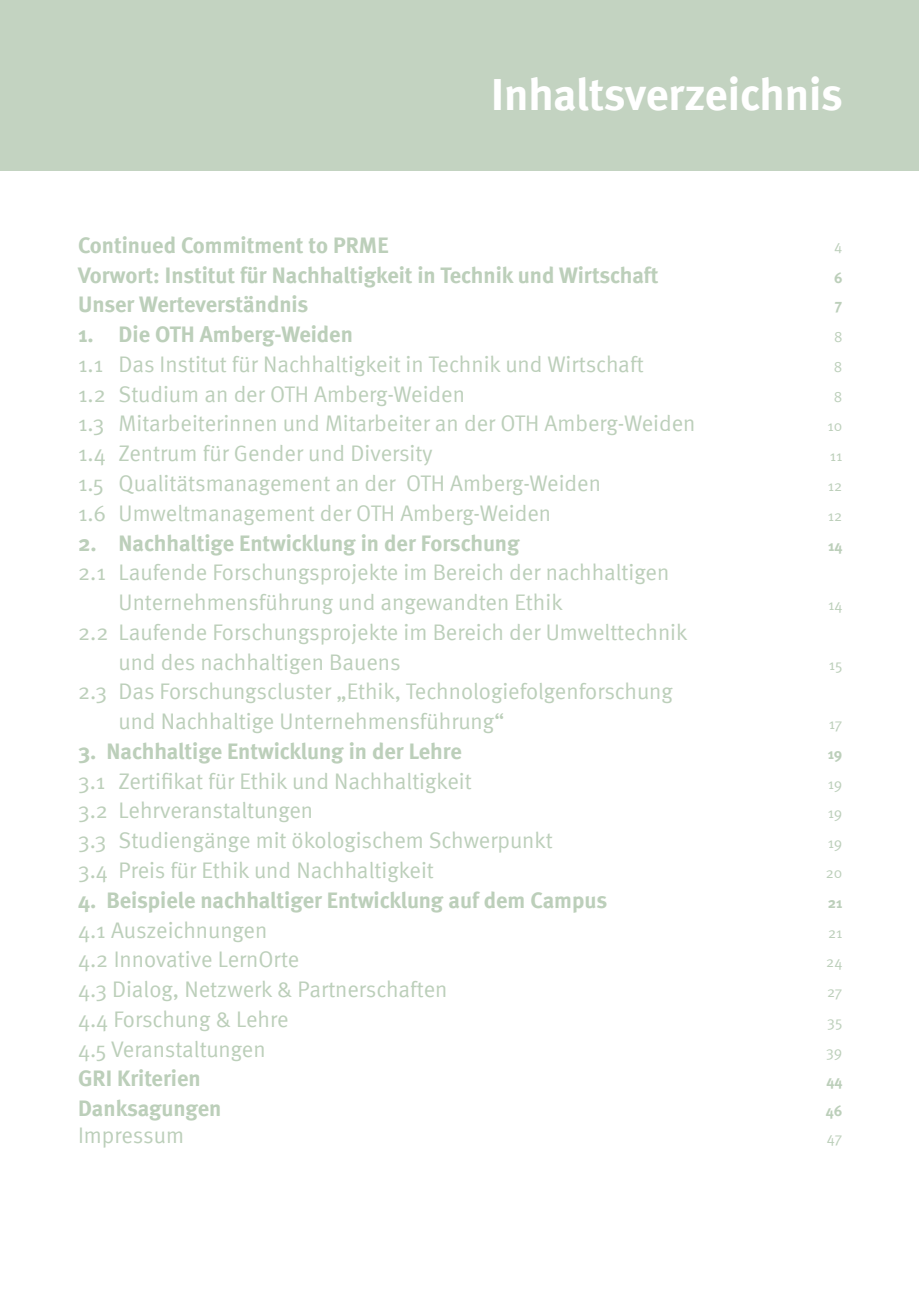
<style>
.page{position:relative;width:919px;height:1289px;background:#fff}
.page>*{position:absolute;margin:0;border:0;box-sizing:border-box;transform-origin:0 0}
.t1{font:700 45px "Meta";color:#fff}
.t2{font:22.5px/29.7px "Meta Normal";color:#bccfba}
.t3{font:700 22.5px "Meta";color:#bccfba}
.t4{font:15px "Meta Normal";color:#bccfba}
.t5{font:700 15px "Meta";color:#bccfba}
.t6{font:15px "Meta Normal LF";color:#bccfba}
.t7{font:15px "Meta Bold LF";color:#bccfba}
</style>
<div class="page">
<div style="left:0;top:0;width:918px;height:170px;background:#c3d3c1"></div>
<h1 class="t1" style="left:491px;top:68px;width:353px">Inhaltsverzeichnis</h1>
<p class="t3" style="left:78px;top:232px;width:312px">Continued Commitment to PRME</p>
<p class="t6" style="left:833px;top:239px;width:10px">4</p>
<p class="t3" style="left:78px;top:261px;width:582px">Vorwort: Institut für Nachhaltigkeit in Technik und Wirtschaft</p>
<p class="t7" style="left:833px;top:268px;width:10px">6</p>
<p class="t3" style="left:78px;top:291px;width:232px">Unser Werteverständnis</p>
<p class="t7" style="left:833px;top:298px;width:10px">7</p>
<p class="t3" style="left:78px;top:321px;width:276px">1. Die OTH Amberg-Weiden</p>
<p class="t6" style="left:833px;top:328px;width:10px">8</p>
<p class="t2" style="left:78px;top:349px;width:567px">1.1 Das Institut für Nachhaltigkeit in Technik und Wirtschaft</p>
<p class="t4" style="left:833px;top:358px;width:10px">8</p>
<p class="t2" style="left:78px;top:379px;width:388px">1.2 Studium an der OTH Amberg-Weiden</p>
<p class="t4" style="left:833px;top:388px;width:10px">8</p>
<p class="t2" style="left:78px;top:408px;width:619px">1.3 Mitarbeiterinnen und Mitarbeiter an der OTH Amberg-Weiden</p>
<p class="t4" style="left:827px;top:417px;width:16px">10</p>
<p class="t2" style="left:78px;top:438px;width:356px">1.4 Zentrum für Gender und Diversity</p>
<p class="t4" style="left:829px;top:447px;width:14px">11</p>
<p class="t2" style="left:78px;top:468px;width:524px">1.5 Qualitätsmanagement an der OTH Amberg-Weiden</p>
<p class="t4" style="left:827px;top:477px;width:16px">12</p>
<p class="t2" style="left:78px;top:498px;width:474px">1.6 Umweltmanagement der OTH Amberg-Weiden</p>
<p class="t4" style="left:827px;top:507px;width:16px">12</p>
<p class="t3" style="left:78px;top:529px;width:443px">2. Nachhaltige Entwicklung in der Forschung</p>
<p class="t5" style="left:828px;top:536px;width:16px">14</p>
<p class="t2" style="left:119px;top:557px;width:552px;text-indent:-41px">2.1 Laufende Forschungsprojekte im Bereich der nachhaltigen<br>Unternehmensführung und angewandten Ethik</p>
<p class="t4" style="left:828px;top:596px;width:16px">14</p>
<p class="t2" style="left:119px;top:617px;width:570px;text-indent:-41px">2.2 Laufende Forschungsprojekte im Bereich der Umwelttechnik und des nachhaltigen Bauens</p>
<p class="t2" style="left:119px;top:676px;width:555px;text-indent:-41px">2.3 Das Forschungscluster „Ethik, Technologiefolgenforschung und Nachhaltige Unternehmensführung“</p>
<p class="t4" style="left:828px;top:655px;width:15px">15</p>
<p class="t4" style="left:828px;top:715px;width:15px">17</p>
<p class="t3" style="left:78px;top:737px;width:385px">3. Nachhaltige Entwicklung in der Lehre</p>
<p class="t5" style="left:827px;top:744px;width:16px">19</p>
<p class="t2" style="left:78px;top:765px;width:395px">3.1 Zertifikat für Ethik und Nachhaltigkeit</p>
<p class="t4" style="left:827px;top:774px;width:16px">19</p>
<p class="t2" style="left:78px;top:795px;width:237px">3.2 Lehrveranstaltungen</p>
<p class="t4" style="left:827px;top:804px;width:16px">19</p>
<p class="t2" style="left:78px;top:825px;width:476px">3.3 Studiengänge mit ökologischem Schwerpunkt</p>
<p class="t4" style="left:827px;top:834px;width:16px">19</p>
<p class="t2" style="left:78px;top:855px;width:357px">3.4 Preis für Ethik und Nachhaltigkeit</p>
<p class="t4" style="left:825px;top:864px;width:18px">20</p>
<p class="t3" style="left:78px;top:886px;width:530px">4. Beispiele nachhaltiger Entwicklung auf dem Campus</p>
<p class="t5" style="left:827px;top:893px;width:16px">21</p>
<p class="t2" style="left:78px;top:914px;width:191px">4.1 Auszeichnungen</p>
<p class="t4" style="left:828px;top:923px;width:16px">21</p>
<p class="t2" style="left:78px;top:944px;width:223px">4.2 Innovative LernOrte</p>
<p class="t4" style="left:826px;top:953px;width:18px">24</p>
<p class="t2" style="left:78px;top:974px;width:371px">4.3 Dialog, Netzwerk &amp; Partnerschaften</p>
<p class="t4" style="left:826px;top:983px;width:17px">27</p>
<p class="t2" style="left:78px;top:1003px;width:212px">4.4 Forschung &amp; Lehre</p>
<p class="t4" style="left:827px;top:1012px;width:17px">35</p>
<p class="t2" style="left:78px;top:1033px;width:189px">4.5 Veranstaltungen</p>
<p class="t4" style="left:826px;top:1042px;width:18px">39</p>
<p class="t3" style="left:78px;top:1065px;width:124px">GRI Kriterien</p>
<p class="t5" style="left:826px;top:1072px;width:17px">44</p>
<p class="t3" style="left:78px;top:1094px;width:145px">Danksagungen</p>
<p class="t5" style="left:825px;top:1101px;width:18px">46</p>
<p class="t2" style="left:78px;top:1119px;width:108px">Impressum</p>
<p class="t4" style="left:826px;top:1128px;width:17px">47</p>
</div>
